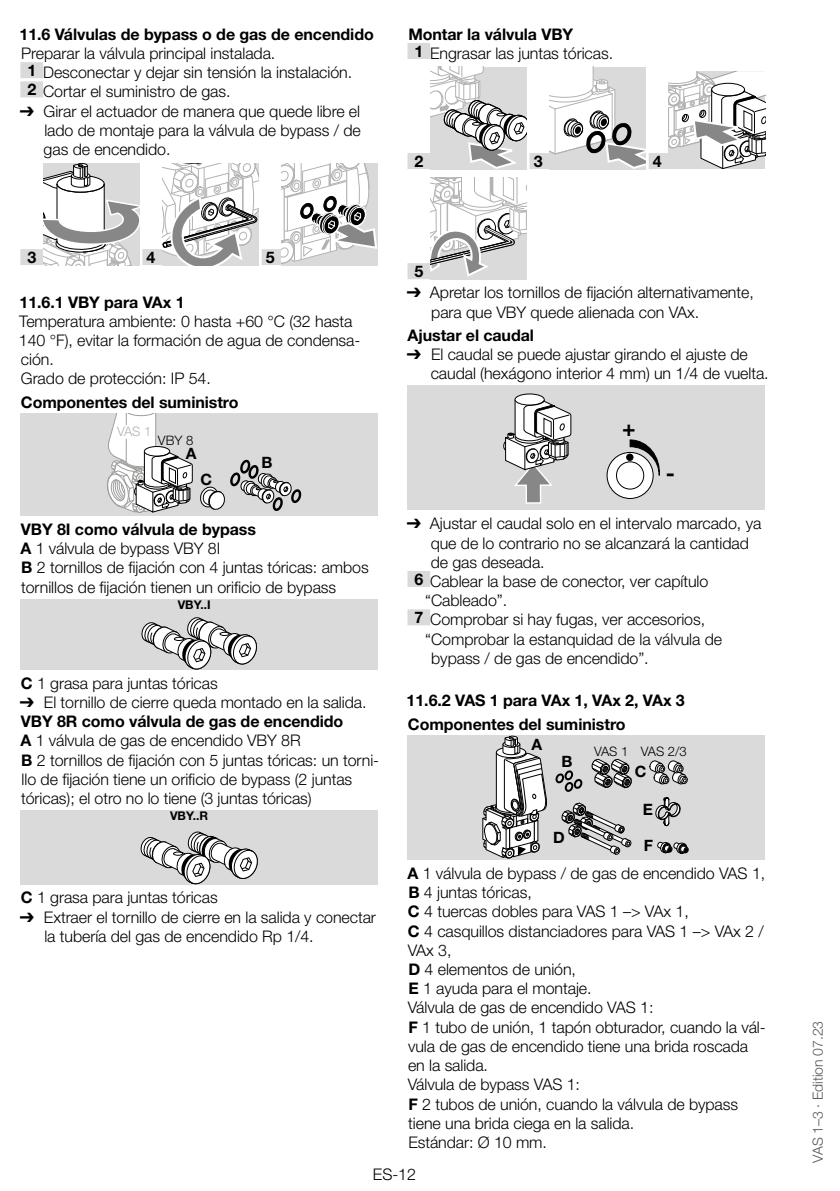
<style>
.page{position:relative;width:840px;height:1191px;background:#fff}
.page>*{position:absolute;margin:0;border:0;box-sizing:border-box;transform-origin:0 0}
.t1{font:700 22.4px "Helvetica Neue LT Pro";color:#000}
.t2{font:300 16px/19.2px "Helvetica Neue LT Pro";letter-spacing:-.005em;color:#000}
.t3{font:700 16px/23.2px "Helvetica Neue LT Pro";letter-spacing:-.005em;color:#000}
.t4{font:700 15.6px "Helvetica Neue LT Pro";color:#000}
.t5{font:300 14px "Helvetica Neue LT Pro";letter-spacing:-.005em;color:#575756}
.t6{font:300 13px "Helvetica Neue LT Pro";color:#000}
.t7{font:300 13px "Helvetica Neue LT Pro";color:#b3b2b2}
.t8{font:700 12px "Helvetica Neue LT Pro";color:#000}
.s1{font-weight:700}
.s2{font-family:"Arial Unicode MS";font-weight:400}
</style>
<div class="page">
<div style="left:20px;top:62px;width:23px;height:16px;background:#dadada"></div>
<div style="left:20px;top:81px;width:23px;height:16px;background:#dadada"></div>
<div style="left:20px;top:249px;width:23px;height:16px;background:#dadada"></div>
<div style="left:142px;top:249px;width:20px;height:16px;background:#dadada"></div>
<div style="left:261px;top:249px;width:20px;height:16px;background:#dadada"></div>
<svg style="left:43px;top:163px;width:96px;height:103px"></svg>
<svg style="left:162px;top:163px;width:97px;height:102px"></svg>
<svg style="left:281px;top:163px;width:97px;height:102px"></svg>
<div style="left:20px;top:414px;width:358px;height:102px;background:#dadada"></div>
<svg style="left:200px;top:459px;width:102px;height:52px"></svg>
<svg style="left:107px;top:414px;width:86px;height:99px"></svg>
<div style="left:20px;top:599px;width:358px;height:70px;background:#dadada"></div>
<svg style="left:141px;top:617px;width:116px;height:52px"></svg>
<div style="left:20px;top:810px;width:358px;height:74px;background:#dadada"></div>
<svg style="left:140px;top:831px;width:118px;height:53px"></svg>
<div style="left:407px;top:43px;width:23px;height:16px;background:#dadada"></div>
<div style="left:407px;top:153px;width:23px;height:16px;background:#dadada"></div>
<div style="left:529px;top:153px;width:20px;height:16px;background:#dadada"></div>
<div style="left:648px;top:153px;width:20px;height:16px;background:#dadada"></div>
<div style="left:407px;top:263px;width:23px;height:16px;background:#dadada"></div>
<div style="left:407px;top:571px;width:23px;height:16px;background:#dadada"></div>
<div style="left:407px;top:609px;width:23px;height:16px;background:#dadada"></div>
<svg style="left:430px;top:67px;width:96px;height:102px"></svg>
<svg style="left:549px;top:67px;width:96px;height:102px"></svg>
<svg style="left:668px;top:71px;width:96px;height:98px"></svg>
<svg style="left:430px;top:177px;width:96px;height:102px"></svg>
<div style="left:407px;top:385px;width:357px;height:125px;background:#dadada"></div>
<svg style="left:606px;top:452px;width:46px;height:46px"></svg>
<div style="left:606px;top:452px;width:47px;height:47px;border:1px solid #000;border-radius:50%"></div>
<svg style="left:612px;top:439px;width:48px;height:52px"></svg>
<div style="left:625px;top:453px;width:8px;height:8px;border:1px solid #000;border-radius:50%"></div>
<div style="left:615px;top:461px;width:29px;height:28px;border:1px solid #000;border-radius:50%"></div>
<svg style="left:503px;top:393px;width:68px;height:111px"></svg>
<div style="left:407px;top:735px;width:357px;height:125px;background:#dadada"></div>
<svg style="left:591px;top:758px;width:41px;height:31px"></svg>
<svg style="left:482px;top:735px;width:65px;height:124px"></svg>
<svg style="left:555px;top:770px;width:28px;height:22px"></svg>
<svg style="left:657px;top:841px;width:31px;height:13px"></svg>
<svg style="left:561px;top:802px;width:70px;height:53px"></svg>
<svg style="left:655px;top:797px;width:26px;height:29px"></svg>
<svg style="left:649px;top:760px;width:38px;height:25px"></svg>
<p class="t3" style="left:20px;top:22px;width:355px">11.6 Válvulas de bypass o de gas de encendido</p>
<p class="t2" style="left:27px;top:43px;width:326px;text-indent:-6px">Preparar la válvula principal instalada.<br><span class="s1">1</span> Desconectar y dejar sin tensión la instalación.<br><span class="s1">2</span> Cortar el suministro de gas.</p>
<p class="t2" style="left:44px;top:101px;width:318px;text-align:justify;text-indent:-24px"><span class="s2">➔</span> Girar el actuador de manera que quede libre el lado de montaje para la válvula de bypass / de gas de encendido.</p>
<p class="t2" style="left:414px;top:24px;width:200px;text-indent:-6px"><span class="s1">Montar la válvula VBY<br>1</span> Engrasar las juntas tóricas.</p>
<p class="t3" style="left:414px;top:149px;width:10px">2</p>
<p class="t3" style="left:533px;top:149px;width:10px">3</p>
<p class="t3" style="left:652px;top:149px;width:10px">4</p>
<p class="t3" style="left:27px;top:245px;width:10px">3</p>
<p class="t3" style="left:146px;top:245px;width:10px">4</p>
<p class="t3" style="left:265px;top:245px;width:10px">5</p>
<p class="t3" style="left:20px;top:290px;width:166px">11.6.1 VBY para VAx 1</p>
<p class="t2" style="left:19px;top:311px;width:343px">Temperatura ambiente: 0 hasta +60 °C (32 hasta<br>140 °F), evitar la formación de agua de condensa&shy;ción.<br>Grado de protección: IP 54.</p>
<p class="t3" style="left:21px;top:390px;width:219px">Componentes del suministro</p>
<p class="t7" style="left:117px;top:424px;width:36px">VAS 1</p>
<p class="t6" style="left:158px;top:432px;width:37px">VBY 8</p>
<p class="t4" style="left:185px;top:444px;width:12px">A</p>
<p class="t4" style="left:200px;top:469px;width:13px">C</p>
<p class="t4" style="left:261px;top:453px;width:13px">B</p>
<p class="t2" style="left:20px;top:519px;width:350px"><span class="s1">VBY 8I como válvula de bypass<br>A</span> 1 válvula de bypass VBY 8I<br><span class="s1">B</span> 2 tornillos de fijación con 4 juntas tóricas: ambos tornillos de fijación tienen un orificio de bypass</p>
<p class="t8" style="left:178px;top:597px;width:34px">VBY..I</p>
<p class="t2" style="left:21px;top:673px;width:198px"><span class="s1">C</span> 1 grasa para juntas tóricas</p>
<p class="t2" style="left:20px;top:692px;width:361px"><span class="s2">➔</span> El tornillo de cierre queda montado en la salida.<br><span class="s1">VBY 8R como válvula de gas de encendido<br>A</span> 1 válvula de gas de encendido VBY 8R<br><span class="s1">B</span> 2 tornillos de fijación con 5 juntas tóricas: un torni&shy;llo de fijación tiene un orificio de bypass (2 juntas tóricas); el otro no lo tiene (3 juntas tóricas)</p>
<p class="t8" style="left:170px;top:808px;width:40px">VBY..R</p>
<p class="t2" style="left:21px;top:888px;width:198px"><span class="s1">C</span> 1 grasa para juntas tóricas</p>
<p class="t2" style="left:44px;top:907px;width:333px;text-indent:-25px"><span class="s2">➔</span> Extraer el tornillo de cierre en la salida y conectar la tubería del gas de encendido Rp 1/4.</p>
<p class="t3" style="left:414px;top:259px;width:10px">5</p>
<p class="t2" style="left:431px;top:283px;width:324px;text-indent:-24px"><span class="s2">➔</span> Apretar los tornillos de fijación alternativamente, para que VBY quede alienada con VAx.</p>
<p class="t3" style="left:407px;top:323px;width:128px">Ajustar el caudal</p>
<p class="t2" style="left:430px;top:344px;width:339px;text-indent:-24px"><span class="s2">➔</span> El caudal se puede ajustar girando el ajuste de caudal (hexágono interior 4 mm) un 1/4 de vuelta.</p>
<h1 class="t1" style="left:622px;top:414px;width:15px">+</h1>
<h1 class="t1" style="left:665px;top:459px;width:11px">-</h1>
<p class="t2" style="left:406px;top:514px;width:356px"><span class="s2">➔</span> Ajustar el caudal solo en el intervalo marcado, ya</p>
<p class="t2" style="left:430px;top:533px;width:319px">que de lo contrario no se alcanzará la cantidad</p>
<p class="t2" style="left:430px;top:552px;width:115px">de gas deseada.</p>
<p class="t2" style="left:414px;top:571px;width:295px"><span class="s1">6</span> Cablear la base de conector, ver capítulo</p>
<p class="t2" style="left:425px;top:590px;width:83px">“Cableado”.</p>
<p class="t2" style="left:414px;top:610px;width:292px"><span class="s1">7</span> Comprobar si hay fugas, ver accesorios,</p>
<p class="t2" style="left:425px;top:629px;width:298px">“Comprobar la estanquidad de la válvula de</p>
<p class="t2" style="left:431px;top:648px;width:219px">bypass / de gas de encendido”.</p>
<p class="t3" style="left:406px;top:688px;width:279px">11.6.2 VAS 1 para VAx 1, VAx 2, VAx 3<br>Componentes del suministro</p>
<p class="t6" style="left:593px;top:743px;width:94px">VAS 1 VAS 2/3</p>
<p class="t4" style="left:531px;top:734px;width:12px">A</p>
<p class="t4" style="left:561px;top:752px;width:13px">B</p>
<p class="t4" style="left:634px;top:762px;width:13px">C</p>
<p class="t4" style="left:553px;top:827px;width:13px">D</p>
<p class="t4" style="left:642px;top:800px;width:12px">E</p>
<p class="t4" style="left:643px;top:835px;width:11px">F</p>
<p class="t2" style="left:407px;top:863px;width:359px"><span class="s1">A</span> 1 válvula de bypass / de gas de encendido VAS 1,<br><span class="s1">B</span> 4 juntas tóricas,<br><span class="s1">C</span> 4 tuercas dobles para VAS 1 –&gt; VAx 1,<br><span class="s1">C</span> 4 casquillos distanciadores para VAS 1 –&gt; VAx 2 /<br>VAx 3,<br><span class="s1">D</span> 4 elementos de unión,<br><span class="s1">E</span> 1 ayuda para el montaje.<br>Válvula de gas de encendido VAS 1:<br><span class="s1">F</span> 1 tubo de unión, 1 tapón obturador, cuando la vál&shy;vula de gas de encendido tiene una brida roscada en la salida.<br>Válvula de bypass VAS 1:<br><span class="s1">F</span> 2 tubos de unión, cuando la válvula de bypass tiene una brida ciega en la salida.<br>Estándar: Ø 10 mm.</p>
<p class="t2" style="left:373px;top:1164px;width:44px">ES-12</p>
<p class="t5" style="left:809px;top:1162px;width:143px;rotate:-90deg">VAS 1–3 · Edition 07.23</p>
</div>
